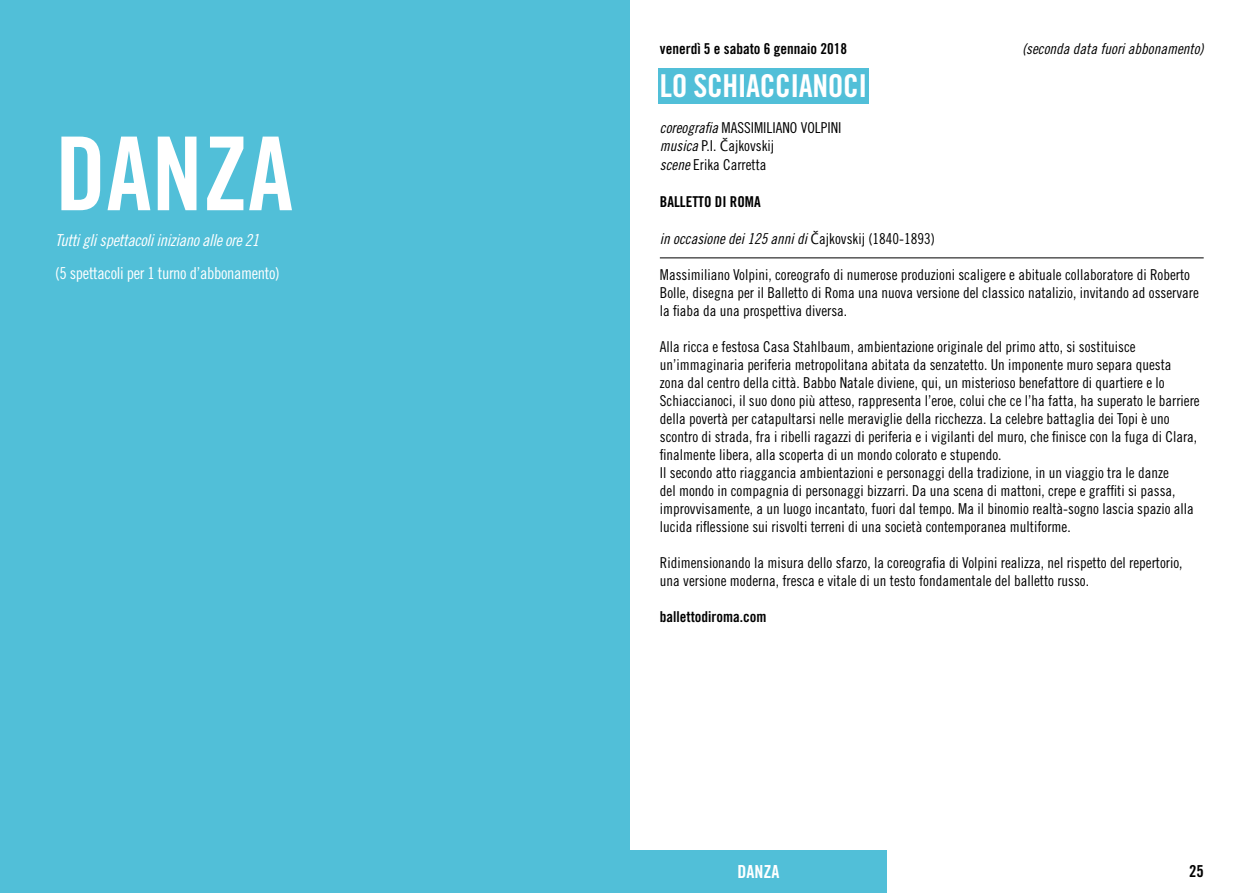
<style>
.page{position:relative;width:1259px;height:893px;background:#fff}
.page>*{position:absolute;margin:0;border:0;box-sizing:border-box;transform-origin:0 0}
.t1{font:102px "Trade Gothic Bold Cond Twenty";color:#fff}
.t2{font:31.5px "Trade Gothic Bold Cond Twenty";letter-spacing:-.015em;color:#fff}
.t3{font:18px "Trade Gothic Bold Cond Twenty";color:#fff}
.t4{font:16.5px "Trade Gothic Cond Eighteen Obl";letter-spacing:-.02em;color:#fff}
.t5{font:16.5px "Trade Gothic Cond Eighteen";letter-spacing:-.02em;color:#fff}
.t6{font:16.5px "Trade Gothic Bold Cond Twenty";color:#000}
.t7{font:15px/18px "Trade Gothic LT Std Cn 18";color:#000}
.t8{font:15px "Trade Gothic LT Std Cn 18 Obl";color:#000}
.t9{font:15px "Trade Gothic LT Std Bd Cn 20";color:#000}
.t10{font:15px "Trade Gothic Cond Eighteen Obl";color:#000}
.t11{font:15px "Trade Gothic Bold Cond Twenty";color:#000}
.s1{font-family:"Trade Gothic LT Std Cn 18 Obl"}
.s2{font-family:"PT Sans"}
.s3{font-family:"Trade Gothic LT Std Cn 18"}
</style>
<div class="page">
<div style="left:629px;top:850px;width:258px;height:43px;background:#51bfd8"></div>
<div style="left:0;top:0;width:629px;height:893px;background:#51bfd8"></div>
<div style="left:658px;top:69px;width:211px;height:35px;background:#51bfd8"></div>
<hr style="left:660px;top:257px;width:543px;height:1px;background:#000">
<h1 class="t1" style="left:55px;top:112px;width:239px">DANZA</h1>
<p class="t4" style="left:55px;top:231px;width:205px">Tutti gli spettacoli iniziano alle ore 21</p>
<p class="t5" style="left:55px;top:264px;width:226px">(5 spettacoli per 1 turno d’abbonamento)</p>
<p class="t11" style="left:660px;top:40px;width:189px">venerdì 5 e sabato 6 gennaio 2018</p>
<h2 class="t2" style="left:660px;top:66px;width:209px">LO SCHIACCIANOCI</h2>
<p class="t7" style="left:660px;top:118px;width:183px;line-height:18.8px"><span class="s1">coreografia</span> MASSIMILIANO VOLPINI <span class="s1">musica</span> P.I. <span class="s2">Č</span>ajkovskij<br><span class="s1">scene</span> Erika Carretta</p>
<p class="t9" style="left:660px;top:192px;width:102px">BALLETTO DI ROMA</p>
<p class="t8" style="left:660px;top:229px;width:277px">in occasione dei 125 anni di <span class="s2">Č</span><span class="s3">ajkovskij (1840-1893)</span></p>
<p class="t7" style="left:660px;top:265px;width:540px">Massimiliano Volpini, coreografo di numerose produzioni scaligere e abituale collaboratore di Roberto<br>Bolle, disegna per il Balletto di Roma una nuova versione del classico natalizio, invitando ad osservare la fiaba da una prospettiva diversa.</p>
<p class="t7" style="left:660px;top:337px;width:541px">Alla ricca e festosa Casa Stahlbaum, ambientazione originale del primo atto, si sostituisce un’immaginaria periferia metropolitana abitata da senzatetto. Un imponente muro separa questa<br>zona dal centro della città. Babbo Natale diviene, qui, un misterioso benefattore di quartiere e lo Schiaccianoci, il suo dono più atteso, rappresenta l’eroe, colui che ce l’ha fatta, ha superato le barriere della povertà per catapultarsi nelle meraviglie della ricchezza. La celebre battaglia dei Topi è uno scontro di strada, fra i ribelli ragazzi di periferia e i vigilanti del muro, che finisce con la fuga di Clara, finalmente libera, alla scoperta di un mondo colorato e stupendo.<br>Il secondo atto riaggancia ambientazioni e personaggi della tradizione, in un viaggio tra le danze<br>del mondo in compagnia di personaggi bizzarri. Da una scena di mattoni, crepe e graffiti si passa, improvvisamente, a un luogo incantato, fuori dal tempo. Ma il binomio realtà-sogno lascia spazio alla lucida riflessione sui risvolti terreni di una società contemporanea multiforme.</p>
<p class="t7" style="left:660px;top:553px;width:524px">Ridimensionando la misura dello sfarzo, la coreografia di Volpini realizza, nel rispetto del repertorio, una versione moderna, fresca e vitale di un testo fondamentale del balletto russo.</p>
<p class="t9" style="left:660px;top:608px;width:108px">ballettodiroma.com</p>
<p class="t10" style="left:1022px;top:40px;width:183px">(seconda data fuori abbonamento)</p>
<p class="t3" style="left:737px;top:861px;width:43px">DANZA</p>
<p class="t6" style="left:1189px;top:861px;width:16px">25</p>
</div>
